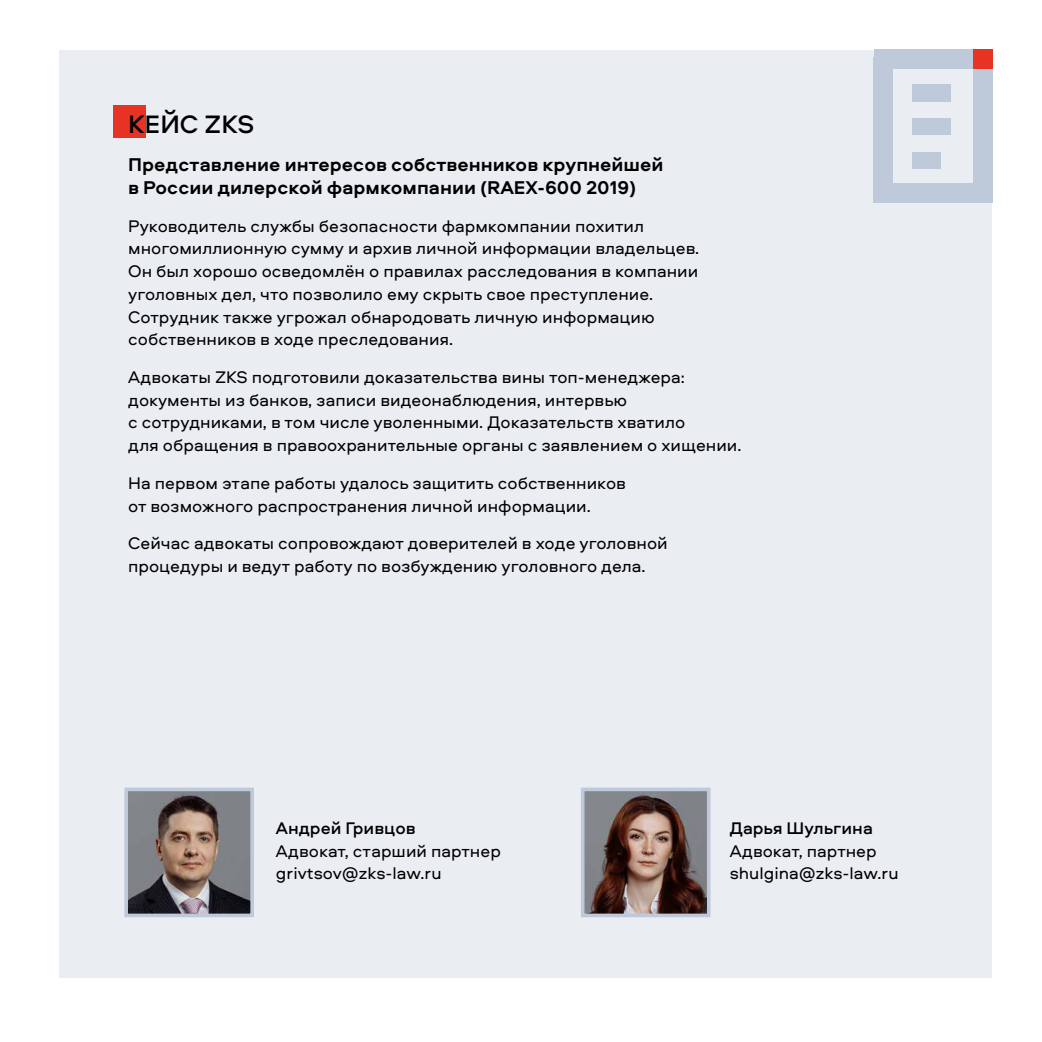
<style>
.page{position:relative;width:1042px;height:1042px;background:#fff}
.page>*{position:absolute;margin:0;border:0;box-sizing:border-box;transform-origin:0 0}
.t1{font:500 26.25px "Aeroport";color:#000}
.t2{font:700 19.25px/22.8px "Aeroport";color:#000}
.t3{font:17.5px/22.8px "Aeroport";color:#000}
.t4{font:500 17.5px "Aeroport";color:#000}
</style>
<div class="page">
<div style="left:60px;top:50px;width:932px;height:927px;background:#eaeef3"></div>
<div style="left:874px;top:50px;width:114px;height:19px;background:#bec9d9"></div>
<div style="left:874px;top:184px;width:114px;height:19px;background:#bec9d9"></div>
<div style="left:874px;top:57px;width:19px;height:146px;background:#bec9d9"></div>
<div style="left:973px;top:57px;width:19px;height:146px;background:#bec9d9"></div>
<div style="left:912px;top:84px;width:38px;height:18px;background:#bec9d9"></div>
<div style="left:912px;top:152px;width:29px;height:17px;background:#bec9d9"></div>
<div style="left:912px;top:118px;width:38px;height:17px;background:#bec9d9"></div>
<div style="left:973px;top:50px;width:19px;height:19px;background:#e63323"></div>
<div style="left:113px;top:106px;width:32px;height:32px;background:#e63323"></div>
<img style="left:129px;top:792px;width:120px;height:120px">
<div style="left:124px;top:787px;width:130px;height:130px;border:4px solid #bec9d9"></div>
<img style="left:586px;top:792px;width:119px;height:120px">
<div style="left:581px;top:787px;width:129px;height:130px;border:4px solid #bec9d9"></div>
<h1 class="t1" style="left:128px;top:106px;width:127px">КЕЙС ZKS</h1>
<p class="t2" style="left:128px;top:152px;width:537px">Представление интересов собственников крупнейшей в России дилерской фармкомпании (RAEX-600 2019)</p>
<p class="t3" style="left:128px;top:213px;width:572px">Руководитель службы безопасности фармкомпании похитил многомиллионную сумму и архив личной информации владельцев.<br>Он был хорошо осведомлён о правилах расследования в компании уголовных дел, что позволило ему скрыть свое преступление.<br>Сотрудник также угрожал обнародовать личную информацию собственников в ходе преследования.</p>
<p class="t3" style="left:128px;top:365px;width:615px">Адвокаты ZKS подготовили доказательства вины топ-менеджера: документы из банков, записи видеонаблюдения, интервью<br>с сотрудниками, в том числе уволенными. Доказательств хватило<br>для обращения в правоохранительные органы с заявлением о хищении.</p>
<p class="t3" style="left:128px;top:471px;width:499px">На первом этапе работы удалось защитить собственников от возможного распространения личной информации.</p>
<p class="t3" style="left:128px;top:531px;width:541px">Сейчас адвокаты сопровождают доверителей в ходе уголовной процедуры и ведут работу по возбуждению уголовного дела.</p>
<p class="t4" style="left:276px;top:815px;width:141px">Андрей Гривцов</p>
<p class="t3" style="left:276px;top:838px;width:226px">Адвокат, старший партнер grivtsov@zks-law.ru</p>
<p class="t4" style="left:730px;top:815px;width:145px">Дарья Шульгина</p>
<p class="t3" style="left:730px;top:838px;width:170px">Адвокат, партнер shulgina@zks-law.ru</p>
</div>
